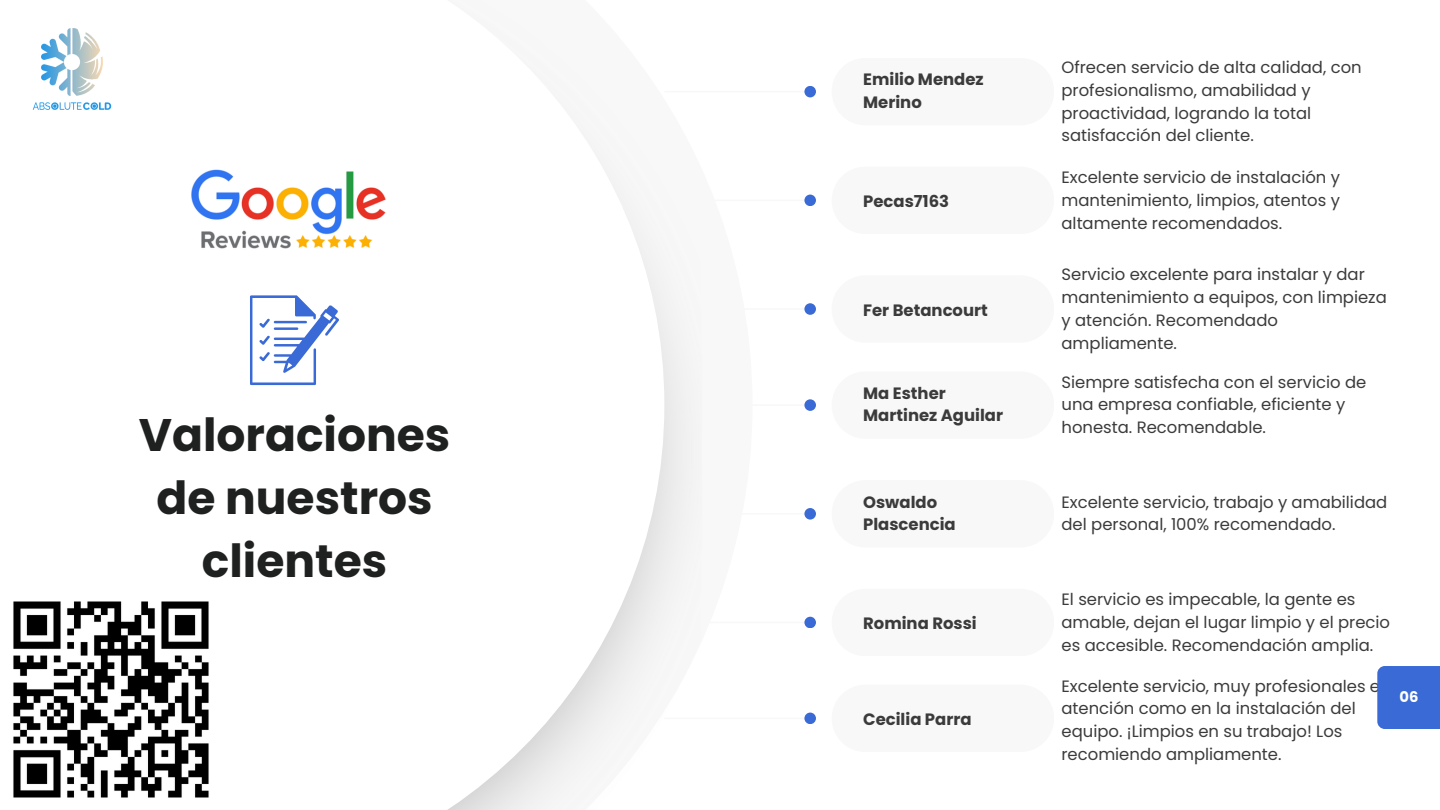
<style>
.page{position:relative;width:1440px;height:810px;background:#fff}
.page>*{position:absolute;margin:0;border:0;box-sizing:border-box;transform-origin:0 0}
.t1{font:700 45.6px/63px "Poppins";color:#1f2020;text-align:center}
.t2{font:16.4px/22.7px "Poppins";color:#3b3b3b}
.t3{font:700 16.4px/22.5px "Poppins";color:#3b3b3b}
.t4{font:700 14.7px "Poppins";color:#fff}
</style>
<div class="page">
<div style="left:832px;top:58px;width:222px;height:67px;background:#f8f8f8;border-radius:34px"></div>
<div style="left:832px;top:371px;width:222px;height:68px;background:#f8f8f8;border-radius:34px"></div>
<div style="left:832px;top:167px;width:222px;height:67px;background:#f8f8f8;border-radius:34px"></div>
<div style="left:832px;top:480px;width:222px;height:67px;background:#f8f8f8;border-radius:34px"></div>
<div style="left:832px;top:275px;width:222px;height:68px;background:#f8f8f8;border-radius:34px"></div>
<div style="left:832px;top:589px;width:222px;height:67px;background:#f8f8f8;border-radius:34px"></div>
<div style="left:832px;top:685px;width:222px;height:67px;background:#f8f8f8;border-radius:34px"></div>
<hr style="left:664px;top:91px;width:146px;height:1px;background:#f8f8f8">
<hr style="left:664px;top:404px;width:146px;height:2px;background:#f8f8f8">
<hr style="left:664px;top:200px;width:146px;height:1px;background:#f8f8f8">
<hr style="left:664px;top:513px;width:146px;height:2px;background:#f8f8f8">
<hr style="left:664px;top:308px;width:146px;height:2px;background:#f8f8f8">
<hr style="left:664px;top:622px;width:146px;height:1px;background:#f8f8f8">
<hr style="left:664px;top:718px;width:146px;height:1px;background:#f8f8f8">
<div style="left:804px;top:86px;width:12px;height:11px;background:#3a6ad6;border-radius:50%"></div>
<div style="left:804px;top:399px;width:12px;height:12px;background:#3a6ad6;border-radius:50%"></div>
<div style="left:804px;top:195px;width:12px;height:11px;background:#3a6ad6;border-radius:50%"></div>
<div style="left:804px;top:508px;width:12px;height:12px;background:#3a6ad6;border-radius:50%"></div>
<div style="left:804px;top:303px;width:12px;height:12px;background:#3a6ad6;border-radius:50%"></div>
<div style="left:804px;top:617px;width:12px;height:11px;background:#3a6ad6;border-radius:50%"></div>
<div style="left:804px;top:713px;width:12px;height:11px;background:#3a6ad6;border-radius:50%"></div>
<div style="left:0;top:0;width:753px;height:810px;background:#f8f8f8"></div>
<div style="left:0;top:0;width:664px;height:810px;background:#fff"></div>
<div style="left:1377px;top:666px;width:63px;height:63px;background:#3a6ad6"></div>
<svg style="left:250px;top:295px;width:89px;height:90px"></svg>
<img style="left:32px;top:28px;width:80px;height:82px">
<img style="left:13px;top:601px;width:196px;height:197px">
<img style="left:191px;top:169px;width:195px;height:80px">
<p class="t1" style="left:139px;top:404px;width:313px">Valoraciones de nuestros clientes</p>
<h2 class="t3" style="left:863px;top:68px;width:122px">Emilio Mendez<br>Merino</h2>
<h2 class="t2" style="left:1062px;top:56px;width:302px">Ofrecen servicio de alta calidad, con profesionalismo, amabilidad y proactividad, logrando la total satisfacción del cliente.</h2>
<h2 class="t2" style="left:1062px;top:166px;width:280px;text-align:justify">Excelente servicio de instalación y mantenimiento, limpios, atentos y altamente recomendados.</h2>
<h2 class="t2" style="left:1062px;top:263px;width:327px">Servicio excelente para instalar y dar mantenimiento a equipos, con limpieza y atención. Recomendado ampliamente.</h2>
<h2 class="t2" style="left:1062px;top:371px;width:306px">Siempre satisfecha con el servicio de una empresa confiable, eficiente y honesta. Recomendable.</h2>
<p class="t3" style="left:863px;top:190px;width:88px">Pecas7163</p>
<p class="t3" style="left:863px;top:299px;width:126px">Fer Betancourt</p>
<p class="t3" style="left:863px;top:382px;width:141px">Ma Esther<br>Martinez Aguilar</p>
<p class="t3" style="left:863px;top:491px;width:94px">Oswaldo<br>Plascencia</p>
<p class="t3" style="left:863px;top:612px;width:115px">Romina Rossi</p>
<p class="t3" style="left:863px;top:708px;width:110px">Cecilia Parra</p>
<h2 class="t2" style="left:1062px;top:490px;width:327px">Excelente servicio, trabajo y amabilidad del personal, 100% recomendado.</h2>
<h2 class="t2" style="left:1062px;top:588px;width:330px">El servicio es impecable, la gente es amable, dejan el lugar limpio y el precio es accesible. Recomendación amplia.</h2>
<p class="t2" style="left:1062px;top:674px;width:331px">Excelente servicio, muy profesionales en atención como en la instalación del equipo. ¡Limpios en su trabajo! Los recomiendo ampliamente.</p>
<p class="t4" style="left:1400px;top:687px;width:20px">06</p>
</div>
